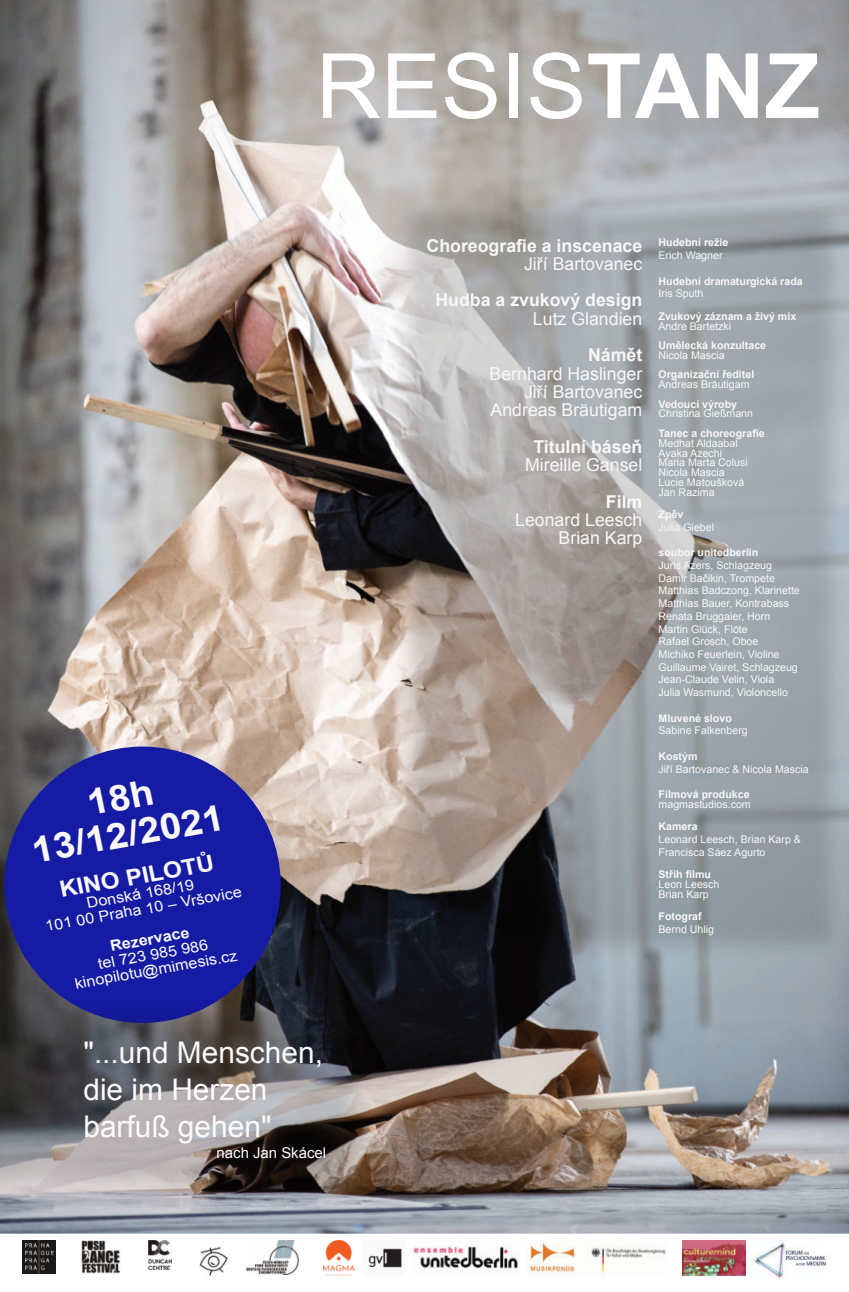
<style>
.page{position:relative;width:849px;height:1292px;background:#fff}
.page>*{position:absolute;margin:0;border:0;box-sizing:border-box;transform-origin:0 0}
.t1{font:90.07px "Arial";color:#fff}
.t2{font:700 35.85px/37px "Arial";color:#f9f9f9;text-align:center;scale:1.08 1}
.t3{font:29.85px/36.8px "Arial";color:#fbfbfb}
.t4{font:700 22.42px "Arial";color:#f9f9f9;scale:1.08 1}
.t5{font:17.7px/18.3px "Arial";color:#f8f7f7;text-align:right}
.t6{font:700 17.7px "Arial";color:#f8f7f7}
.t7{font:14.92px/15.5px "Arial";color:#f9f9f9;text-align:center;scale:1.08 1}
.t8{font:14.92px "Arial";color:#fbfbfb}
.t9{font:700 14.92px "Arial";color:#f9f9f9;scale:1.08 1}
.t10{font:10.65px/12.8px "Arial";color:#f8f7f7}
.t11{font:700 10.65px "Arial";color:#f8f7f7}
.s1{font-weight:700}
</style>
<div class="page">
<img style="left:0;top:0;width:849px;height:1233px">
<img style="left:393px;top:192px;width:455px;height:770px">
<div style="left:4px;top:746px;width:277px;height:277px;background:#161ba3;border-radius:50%"></div>
<img style="left:682px;top:1240px;width:63px;height:36px">
<img style="left:413px;top:1246px;width:105px;height:23px">
<img style="left:527px;top:1240px;width:139px;height:36px">
<img style="left:324px;top:1240px;width:30px;height:35px">
<img style="left:368px;top:1248px;width:37px;height:20px">
<img style="left:751px;top:1242px;width:75px;height:37px">
<img style="left:148px;top:1240px;width:23px;height:29px">
<img style="left:81px;top:1240px;width:39px;height:33px">
<img style="left:22px;top:1240px;width:34px;height:33px">
<img style="left:199px;top:1247px;width:29px;height:29px">
<img style="left:0;top:1000px;width:372px;height:198px">
<img style="left:247px;top:1240px;width:51px;height:34px">
<h2 class="t2" style="left:24px;top:799px;width:181px;rotate:-10deg">18h<br>13/12/2021</h2>
<h3 class="t4" style="left:59px;top:881px;width:146px;rotate:-10deg">KINO PILOTŮ</h3>
<h3 class="t7" style="left:42px;top:904px;width:186px;rotate:-10deg">Donská 168/19<br>101 00 Praha 10 – Vršovice</h3>
<h3 class="t9" style="left:110px;top:940px;width:76px;rotate:-10deg">Rezervace</h3>
<h3 class="t7" style="left:71px;top:962px;width:154px;rotate:-10deg">tel 723 985 986 kinopilotu@mimesis.cz</h3>
<h1 class="t1" style="left:316px;top:52px;width:505px">RESIS<span class="s1">TANZ</span></h1>
<h3 class="t6" style="left:426px;top:239px;width:217px">Choreografie a inscenace</h3>
<h3 class="t5" style="left:524px;top:256px;width:120px">Jiří Bartovanec</h3>
<h3 class="t6" style="left:435px;top:293px;width:208px">Hudba a zvukový design</h3>
<h3 class="t5" style="left:533px;top:311px;width:111px">Lutz Glandien</h3>
<h3 class="t6" style="left:588px;top:348px;width:56px">Námět</h3>
<h3 class="t5" style="left:489px;top:366px;width:154px">Bernhard Haslinger<br>Jiří Bartovanec<br>Andreas Bräutigam</h3>
<h3 class="t6" style="left:533px;top:440px;width:110px">Titulní báseň</h3>
<h3 class="t5" style="left:525px;top:457px;width:119px">Mireille Gansel</h3>
<h3 class="t6" style="left:606px;top:495px;width:38px">Film</h3>
<h3 class="t5" style="left:515px;top:512px;width:129px">Leonard Leesch<br>Brian Karp</h3>
<p class="t11" style="left:658px;top:239px;width:71px">Hudební režie</p>
<p class="t10" style="left:658px;top:250px;width:66px">Erich Wagner</p>
<p class="t11" style="left:658px;top:277px;width:146px">Hudební dramaturgická rada</p>
<p class="t10" style="left:658px;top:288px;width:46px">Iris Sputh</p>
<p class="t11" style="left:658px;top:312px;width:139px">Zvukový záznam a živý mix</p>
<p class="t10" style="left:658px;top:320px;width:74px">Andre Bartetzki</p>
<p class="t11" style="left:658px;top:341px;width:109px">Umělecká konzultace</p>
<p class="t10" style="left:658px;top:350px;width:68px">Nicola Mascia</p>
<p class="t11" style="left:658px;top:371px;width:97px">Organizační ředitel</p>
<p class="t10" style="left:658px;top:379px;width:93px">Andreas Bräutigam</p>
<p class="t11" style="left:658px;top:400px;width:80px">Vedoucí výroby</p>
<p class="t10" style="left:658px;top:408px;width:96px">Christina Gießmann</p>
<p class="t11" style="left:658px;top:429px;width:108px">Tanec a choreografie</p>
<p class="t10" style="left:658px;top:439px;width:91px;line-height:9.8px">Medhat Aldaabal<br>Ayaka Azechi<br>Maria Marta Colusi<br>Nicola Mascia<br>Lucie Matoušková<br>Jan Razima</p>
<p class="t11" style="left:658px;top:510px;width:26px">Zpěv</p>
<p class="t10" style="left:658px;top:521px;width:57px">Julia Giebel</p>
<p class="t11" style="left:658px;top:548px;width:101px">soubor unitedberlin</p>
<p class="t10" style="left:658px;top:560px;width:143px">Juris Azers, Schlagzeug<br>Damir Bačikin, Trompete<br>Matthias Badczong, Klarinette<br>Matthias Bauer, Kontrabass<br>Renata Bruggaier, Horn<br>Martin Glück, Flöte<br>Rafael Grosch, Oboe<br>Michiko Feuerlein, Violine<br>Guillaume Vairet, Schlagzeug<br>Jean-Claude Velin, Viola<br>Julia Wasmund, Violoncello</p>
<p class="t11" style="left:658px;top:714px;width:75px">Mluvené slovo</p>
<p class="t10" style="left:658px;top:725px;width:91px">Sabine Falkenberg</p>
<p class="t11" style="left:658px;top:752px;width:40px">Kostým</p>
<p class="t10" style="left:658px;top:763px;width:152px">Jiří Bartovanec &amp; Nicola Mascia</p>
<p class="t11" style="left:658px;top:790px;width:92px">Filmová produkce</p>
<p class="t10" style="left:658px;top:798px;width:94px">magmastudios.com</p>
<p class="t11" style="left:658px;top:822px;width:41px">Kamera</p>
<p class="t10" style="left:658px;top:833px;width:144px">Leonard Leesch, Brian Karp &amp;<br>Francisca Sáez Agurto</p>
<p class="t11" style="left:658px;top:870px;width:54px">Střih filmu</p>
<p class="t10" style="left:658px;top:880px;width:62px;line-height:9.8px">Leon Leesch<br>Brian Karp</p>
<p class="t11" style="left:658px;top:912px;width:45px">Fotograf</p>
<p class="t10" style="left:658px;top:923px;width:57px">Bernd Uhlig</p>
<h3 class="t3" style="left:83px;top:1037px;width:241px">"...und Menschen, die im Herzen barfuß gehen"</h3>
<h3 class="t8" style="left:217px;top:1147px;width:111px">nach Jan Skácel</h3>
</div>
